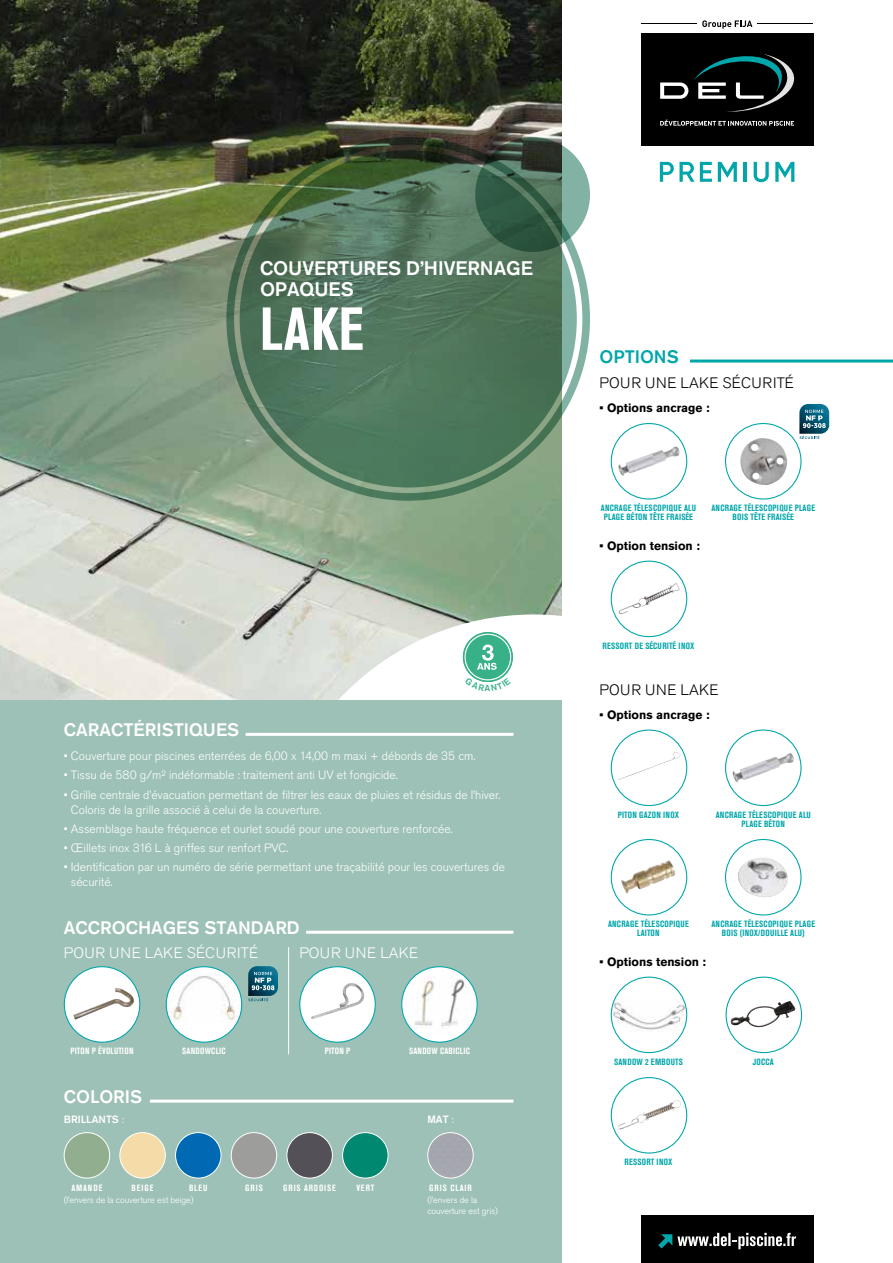
<style>
.page{position:relative;width:893px;height:1263px;background:#fff}
.page>*{position:absolute;margin:0;border:0;box-sizing:border-box;transform-origin:0 0}
.t1{font:700 condensed 60px "Akzidenz Grotesk BE";color:#fff}
.t2{font:500 19.5px/21px "Akzidenz Grotesk BE";letter-spacing:-.005em;color:#fff}
.t3{font:500 18px "Akzidenz Grotesk BE";color:#fff}
.t4{font:500 18px "Akzidenz Grotesk BE";color:#00a6aa}
.t5{font:300 15px "Akzidenz Grotesk Std";letter-spacing:.03em;color:#000}
.t6{font:300 15px "Akzidenz Grotesk Std";letter-spacing:.03em;color:#fff}
.t7{font:300 12px/15px "Akzidenz Grotesk Std";color:#fff}
.t8{font:700 12px "Akzidenz Grotesk Std";color:#000}
.t9{font:500 10.5px "Akzidenz Grotesk BE";color:#fff}
.t10{font:700 condensed 9px/9px "Akzidenz Grotesk BE";letter-spacing:.03em;color:#00a6aa;text-align:center}
.t11{font:300 9px/10.8px "Akzidenz Grotesk Std";letter-spacing:-.01em;color:#fff}
.t12{font:700 condensed 9px "Akzidenz Grotesk BE";letter-spacing:.04em;color:#fff}
.t13{font:700 condensed 9px "Akzidenz Grotesk BE";letter-spacing:.015em;color:#fff}
.t14{font:700 condensed 9px "Akzidenz Grotesk BE";letter-spacing:.095em;color:#fff}
.t15{font:700 condensed 9px "Akzidenz Grotesk BE";letter-spacing:.02em;color:#fff}
.t16{font:700 condensed 9px "Akzidenz Grotesk BE";letter-spacing:.105em;color:#fff}
.s1{font-family:"Akzidenz Grotesk Std";font-weight:300}
</style>
<div class="page">
<img style="left:0;top:0;width:561px;height:700px">
<div style="left:268px;top:614px;width:532px;height:533px;background:#fff;border-radius:50%"></div>
<div style="left:641px;top:1215px;width:172px;height:48px;background:#000"></div>
<svg style="left:658px;top:1233px;width:138px;height:16px"></svg>
<div style="left:0;top:700px;width:561px;height:563px;background:#9dc1b6"></div>
<svg style="left:475px;top:137px;width:115px;height:115px;background:#537363"></svg>
<svg style="left:240px;top:150px;width:337px;height:337px;background:#4e735a"></svg>
<div style="left:226px;top:137px;width:364px;height:364px;border:8px solid #81b2a4;border-radius:50%"></div>
<div style="left:641px;top:33px;width:172px;height:113px;background:#000"></div>
<svg style="left:660px;top:54px;width:135px;height:58px"></svg>
<svg style="left:702px;top:20px;width:50px;height:9px"></svg>
<hr style="left:641px;top:24px;width:56px;height:1px;background:#000">
<hr style="left:757px;top:24px;width:56px;height:1px;background:#000">
<svg style="left:660px;top:120px;width:134px;height:6px"></svg>
<svg style="left:660px;top:162px;width:34px;height:20px"></svg>
<svg style="left:700px;top:162px;width:12px;height:20px"></svg>
<svg style="left:718px;top:162px;width:19px;height:20px"></svg>
<hr style="left:744px;top:162px;width:3px;height:20px;background:#00a6aa">
<svg style="left:754px;top:162px;width:15px;height:20px"></svg>
<svg style="left:775px;top:162px;width:19px;height:20px"></svg>
<hr style="left:306px;top:931px;width:207px;height:3px;background:#fff">
<hr style="left:246px;top:733px;width:267px;height:3px;background:#fff">
<div style="left:64px;top:967px;width:76px;height:75px;background:#fff;border-radius:50%"></div>
<img style="left:73px;top:988px;width:63px;height:32px">
<div style="left:64px;top:966px;width:76px;height:77px;border:1px solid #00a6aa;border-radius:50%"></div>
<div style="left:166px;top:967px;width:76px;height:75px;background:#fff;border-radius:50%"></div>
<img style="left:169px;top:974px;width:70px;height:49px">
<div style="left:166px;top:966px;width:76px;height:77px;border:1px solid #00a6aa;border-radius:50%"></div>
<hr style="left:150px;top:1099px;width:363px;height:3px;background:#fff">
<div style="left:64px;top:1132px;width:46px;height:46px;background:#91ae8f;border-radius:50%"></div>
<div style="left:64px;top:1132px;width:46px;height:46px;border:1px solid #fff;border-radius:50%"></div>
<div style="left:120px;top:1132px;width:45px;height:46px;background:#f5dba8;border-radius:50%"></div>
<div style="left:119px;top:1132px;width:47px;height:46px;border:1px solid #fff;border-radius:50%"></div>
<div style="left:176px;top:1132px;width:45px;height:46px;background:#0069b4;border-radius:50%"></div>
<div style="left:175px;top:1132px;width:46px;height:46px;border:1px solid #fff;border-radius:50%"></div>
<div style="left:231px;top:1132px;width:46px;height:46px;background:#9d9d9c;border-radius:50%"></div>
<div style="left:231px;top:1132px;width:46px;height:46px;border:1px solid #fff;border-radius:50%"></div>
<div style="left:287px;top:1132px;width:45px;height:46px;background:#545057;border-radius:50%"></div>
<div style="left:286px;top:1132px;width:47px;height:46px;border:1px solid #fff;border-radius:50%"></div>
<div style="left:343px;top:1132px;width:45px;height:46px;background:#008870;border-radius:50%"></div>
<div style="left:342px;top:1132px;width:46px;height:46px;border:1px solid #fff;border-radius:50%"></div>
<img style="left:427px;top:1132px;width:47px;height:46px;border-radius:23px">
<div style="left:427px;top:1132px;width:47px;height:46px;border:1px solid #fff;border-radius:50%"></div>
<div style="left:466px;top:635px;width:44px;height:44px;background:#38b188;border-radius:50%"></div>
<svg style="left:477px;top:644px;width:20px;height:26px"></svg>
<div style="left:463px;top:632px;width:50px;height:50px;border:1px solid #38b188;border-radius:50%"></div>
<hr style="left:690px;top:360px;width:203px;height:3px;background:#00a6aa">
<img style="left:618px;top:446px;width:62px;height:30px">
<div style="left:611px;top:423px;width:76px;height:76px;border:1px solid #00a6aa;border-radius:50%"></div>
<img style="left:740px;top:438px;width:47px;height:47px">
<div style="left:725px;top:423px;width:76px;height:76px;border:1px solid #00a6aa;border-radius:50%"></div>
<img style="left:618px;top:752px;width:63px;height:28px">
<div style="left:611px;top:729px;width:76px;height:77px;border:1px solid #00a6aa;border-radius:50%"></div>
<img style="left:733px;top:753px;width:61px;height:30px">
<div style="left:725px;top:729px;width:76px;height:77px;border:1px solid #00a6aa;border-radius:50%"></div>
<img style="left:621px;top:860px;width:54px;height:34px">
<div style="left:611px;top:839px;width:76px;height:76px;border:1px solid #00a6aa;border-radius:50%"></div>
<img style="left:738px;top:857px;width:50px;height:41px">
<div style="left:725px;top:839px;width:76px;height:76px;border:1px solid #00a6aa;border-radius:50%"></div>
<img style="left:611px;top:999px;width:76px;height:33px">
<div style="left:611px;top:976px;width:76px;height:77px;border:1px solid #00a6aa;border-radius:50%"></div>
<img style="left:618px;top:583px;width:58px;height:31px">
<div style="left:611px;top:561px;width:76px;height:76px;border:1px solid #00a6aa;border-radius:50%"></div>
<div style="left:300px;top:967px;width:75px;height:75px;background:#fff;border-radius:50%"></div>
<img style="left:311px;top:983px;width:54px;height:36px">
<div style="left:299px;top:966px;width:77px;height:77px;border:1px solid #00a6aa;border-radius:50%"></div>
<div style="left:402px;top:967px;width:75px;height:75px;background:#fff;border-radius:50%"></div>
<img style="left:402px;top:976px;width:75px;height:59px">
<div style="left:401px;top:966px;width:77px;height:77px;border:1px solid #00a6aa;border-radius:50%"></div>
<img style="left:764px;top:1000px;width:26px;height:8px">
<div style="left:725px;top:976px;width:77px;height:77px;border:1px solid #00a6aa;border-radius:50%"></div>
<img style="left:618px;top:1100px;width:58px;height:30px">
<div style="left:611px;top:1077px;width:76px;height:76px;border:1px solid #00a6aa;border-radius:50%"></div>
<svg style="left:799px;top:404px;width:30px;height:35px"></svg>
<svg style="left:248px;top:966px;width:30px;height:35px"></svg>
<hr style="left:288px;top:947px;width:1px;height:107px;background:#fff">
<svg style="left:473px;top:677px;width:30px;height:6px"></svg>
<h2 class="t2" style="left:260px;top:257px;width:274px">COUVERTURES D’HIVERNAGE<br>OPAQUES</h2>
<h1 class="t1" style="left:260px;top:295px;width:105px">LAKE</h1>
<h3 class="t3" style="left:64px;top:718px;width:177px">CARACTÉRISTIQUES</h3>
<p class="t7" style="left:64px;top:749px;width:413px">• Couverture pour piscines enterrées de 6,00 x 14,00 m maxi + débords de 35 cm.</p>
<p class="t7" style="left:64px;top:768px;width:335px">• Tissu de 580 g/m² indéformable : traitement anti UV et fongicide.</p>
<p class="t7" style="left:71px;top:787px;width:431px;text-indent:-7px">• Grille centrale d’évacuation permettant de filtrer les eaux de pluies et résidus de l’hiver.<br>Coloris de la grille associé à celui de la couverture.</p>
<p class="t7" style="left:64px;top:821px;width:390px">• Assemblage haute fréquence et ourlet soudé pour une couverture renforcée.</p>
<p class="t7" style="left:64px;top:841px;width:226px">• Œillets inox 316 L à griffes sur renfort PVC.</p>
<p class="t7" style="left:71px;top:860px;width:436px;text-indent:-7px">• Identification par un numéro de série permettant une traçabilité pour les couvertures de sécurité.</p>
<h3 class="t3" style="left:64px;top:917px;width:237px">ACCROCHAGES STANDARD</h3>
<p class="t6" style="left:64px;top:944px;width:196px">POUR UNE LAKE SÉCURITÉ</p>
<p class="t13" style="left:71px;top:1046px;width:64px">PITON P ÉVOLUTION</p>
<p class="t15" style="left:182px;top:1046px;width:45px">SANDOWCLIC</p>
<h3 class="t3" style="left:64px;top:1085px;width:80px">COLORIS</h3>
<p class="t9" style="left:64px;top:1112px;width:62px">BRILLANTS <span class="s1">:</span></p>
<p class="t6" style="left:299px;top:944px;width:120px">POUR UNE LAKE</p>
<p class="t12" style="left:325px;top:1046px;width:27px">PITON P</p>
<p class="t12" style="left:409px;top:1046px;width:62px">SANDOW CABICLIC</p>
<p class="t9" style="left:427px;top:1112px;width:28px">MAT <span class="s1">:</span></p>
<p class="t12" style="left:71px;top:1183px;width:33px">AMANDE</p>
<p class="t12" style="left:132px;top:1183px;width:24px">BEIGE</p>
<p class="t12" style="left:189px;top:1183px;width:20px">BLEU</p>
<p class="t12" style="left:245px;top:1183px;width:19px">GRIS</p>
<p class="t14" style="left:283px;top:1183px;width:54px">GRIS ARDOISE</p>
<p class="t12" style="left:356px;top:1183px;width:19px">VERT</p>
<p class="t16" style="left:429px;top:1183px;width:44px">GRIS CLAIR</p>
<p class="t11" style="left:64px;top:1195px;width:131px">(l’envers de la couverture est beige)</p>
<p class="t11" style="left:427px;top:1195px;width:72px">(l’envers de la couverture est gris)</p>
<h3 class="t4" style="left:600px;top:345px;width:81px">OPTIONS</h3>
<p class="t5" style="left:600px;top:374px;width:196px">POUR UNE LAKE SÉCURITÉ</p>
<p class="t8" style="left:600px;top:401px;width:111px">• Options ancrage :</p>
<p class="t10" style="left:601px;top:504px;width:97px">ANCRAGE TÉLESCOPIQUE ALU<br>PLAGE BÉTON TÊTE FRAISÉE</p>
<p class="t8" style="left:600px;top:539px;width:102px">• Option tension :</p>
<p class="t10" style="left:711px;top:504px;width:105px">ANCRAGE TÉLESCOPIQUE PLAGE<br>BOIS TÊTE FRAISÉE</p>
<p class="t10" style="left:602px;top:641px;width:94px">RESSORT DE SÉCURITÉ INOX</p>
<p class="t5" style="left:600px;top:681px;width:120px">POUR UNE LAKE</p>
<p class="t8" style="left:600px;top:708px;width:111px">• Options ancrage :</p>
<p class="t10" style="left:618px;top:810px;width:63px">PITON GAZON INOX</p>
<p class="t10" style="left:716px;top:810px;width:97px">ANCRAGE TÉLESCOPIQUE ALU<br>PLAGE BÉTON</p>
<p class="t10" style="left:608px;top:920px;width:82px">ANCRAGE TÉLESCOPIQUE<br>LAITON</p>
<p class="t10" style="left:711px;top:920px;width:105px">ANCRAGE TÉLESCOPIQUE PLAGE<br>BOIS (INOX/DOUILLE ALU)</p>
<p class="t8" style="left:600px;top:955px;width:108px">• Options tension :</p>
<p class="t10" style="left:614px;top:1057px;width:70px">SANDOW 2 EMBOUTS</p>
<p class="t10" style="left:624px;top:1158px;width:50px">RESSORT INOX</p>
<p class="t10" style="left:753px;top:1057px;width:23px">JOCCA</p>
</div>
